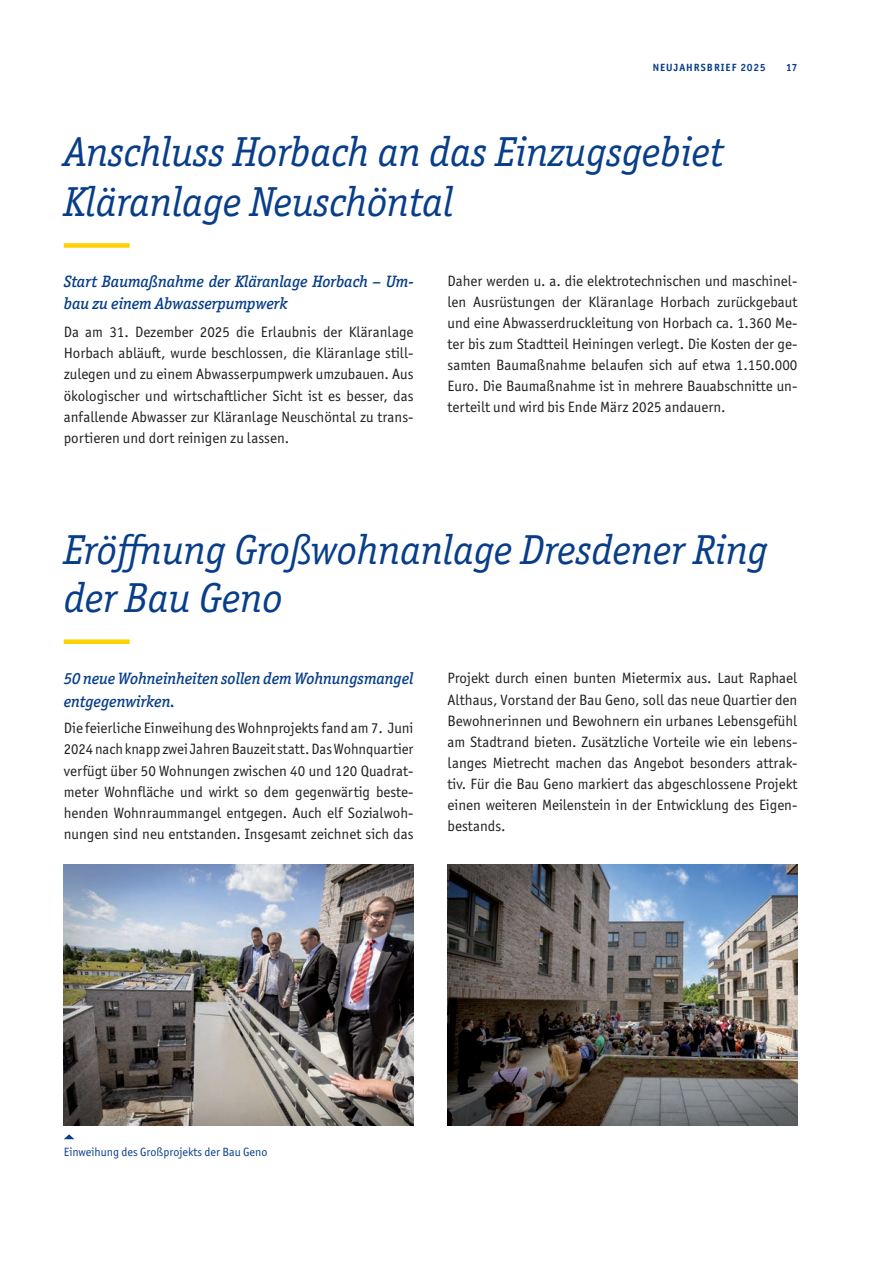
<style>
.page{position:relative;width:893px;height:1263px;background:#fff}
.page>*{position:absolute;margin:0;border:0;box-sizing:border-box;transform-origin:0 0}
.t1{font:italic 42px/49.5px "Officina Serif ITC Pro";color:#083e89}
.t2{font:italic 500 16.5px/22.5px "Officina Serif ITC Pro";color:#083e89}
.t3{font:15px/21.1px "Officina Sans ITC Pro";color:#231f20;text-align:justify}
.t4{font:12px "Officina Sans ITC Pro";color:#083e89}
.t5{font:700 10.5px "Officina Sans ITC Pro";letter-spacing:.1em;color:#083e89}
</style>
<div class="page">
<img style="left:64px;top:864px;width:350px;height:262px">
<img style="left:448px;top:864px;width:349px;height:262px">
<div style="left:64px;top:243px;width:66px;height:5px;background:#fed105"></div>
<div style="left:64px;top:639px;width:66px;height:5px;background:#fed105"></div>
<svg style="left:64px;top:1134px;width:10px;height:5px"></svg>
<p class="t5" style="left:653px;top:61px;width:114px">NEUJAHRSBRIEF 2025</p>
<p class="t5" style="left:786px;top:61px;width:13px">17</p>
<h1 class="t1" style="left:64px;top:127px;width:661px">Anschluss Horbach an das Einzugsgebiet<br>Kläranlage Neuschöntal</h1>
<p class="t2" style="left:64px;top:270px;width:351px">Start Baumaßnahme der Kläranlage Horbach – Um&shy;bau zu einem Abwasserpumpwerk</p>
<p class="t3" style="left:64px;top:322px;width:351px">Da am 31. Dezember 2025 die Erlaubnis der Kläranlage Horbach abläuft, wurde beschlossen, die Kläranlage still&shy;zulegen und zu einem Abwasserpumpwerk umzubauen. Aus ökologischer und wirtschaftlicher Sicht ist es besser, das anfallende Abwasser zur Kläranlage Neuschöntal zu trans&shy;portieren und dort reinigen zu lassen.</p>
<p class="t3" style="left:448px;top:270px;width:351px">Daher werden u. a. die elektrotechnischen und maschinel&shy;len Ausrüstungen der Kläranlage Horbach zurückgebaut und eine Abwasserdruckleitung von Horbach ca. 1.360 Me&shy;ter bis zum Stadtteil Heiningen verlegt. Die Kosten der ge&shy;samten Baumaßnahme belaufen sich auf etwa 1.150.000<br>Euro. Die Baumaßnahme ist in mehrere Bauabschnitte un&shy;terteilt und wird bis Ende März 2025 andauern.</p>
<h1 class="t1" style="left:64px;top:525px;width:706px;line-height:48px">Eröffnung Großwohnanlage Dresdener Ring der Bau Geno</h1>
<p class="t2" style="left:64px;top:667px;width:351px">50 neue Wohneinheiten sollen dem Wohnungsmangel entgegenwirken.</p>
<p class="t3" style="left:64px;top:718px;width:351px">Die feierliche Einweihung des Wohnprojekts fand am 7. Juni 2024 nach knapp zwei Jahren Bauzeit statt. Das Wohnquartier verfügt über 50 Wohnungen zwischen 40 und 120 Quadrat&shy;meter Wohnfläche und wirkt so dem gegenwärtig beste&shy;henden Wohnraummangel entgegen. Auch elf Sozialwoh&shy;nungen sind neu entstanden. Insgesamt zeichnet sich das</p>
<p class="t3" style="left:448px;top:668px;width:351px">Projekt durch einen bunten Mietermix aus. Laut Raphael Althaus, Vorstand der Bau Geno, soll das neue Quartier den Bewohnerinnen und Bewohnern ein urbanes Lebensgefühl am Stadtrand bieten. Zusätzliche Vorteile wie ein lebens&shy;langes Mietrecht machen das Angebot besonders attrak&shy;tiv. Für die Bau Geno markiert das abgeschlossene Projekt einen weiteren Meilenstein in der Entwicklung des Eigen&shy;bestands.</p>
<p class="t4" style="left:64px;top:1145px;width:205px">Einweihung des Großprojekts der Bau Geno</p>
</div>
